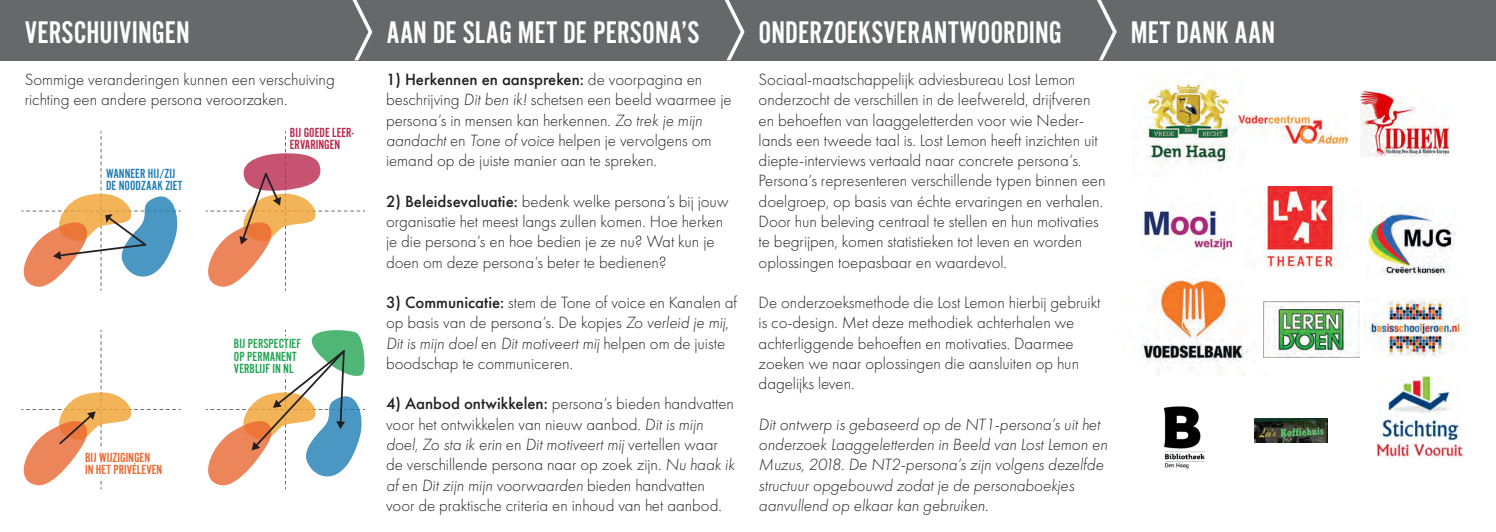
<style>
.page{position:relative;width:1496px;height:532px;background:#fff}
.page>*{position:absolute;margin:0;border:0;box-sizing:border-box;transform-origin:0 0}
.t1{font:32.5px "Alternate Got No 2 D";color:#fff}
.t2{font:300 16.88px/20.2px "Futura PT";color:#231f20}
.t3{font:italic 300 16.88px/20.2px "Futura PT";color:#231f20}
.t4{font:13.75px/12.5px "Alternate Got No 2 D";color:#23a454}
.t5{font:13.75px/12.5px "Alternate Got No 2 D";color:#e96731}
.t6{font:13.75px/12.5px "Alternate Got No 2 D";color:#1e7db6}
.t7{font:13.75px/12.5px "Alternate Got No 2 D";color:#b9284f}
.s1{font-weight:500}
.s2{font-style:italic}
</style>
<div class="page">
<div style="left:0;top:0;width:1495px;height:60px;background:#66696a"></div>
<svg style="left:725px;top:0;width:19px;height:60px"></svg>
<svg style="left:1097px;top:0;width:19px;height:60px"></svg>
<svg style="left:352px;top:0;width:20px;height:60px"></svg>
<svg style="left:21px;top:131px;width:160px;height:160px"></svg>
<svg style="left:21px;top:330px;width:160px;height:159px"></svg>
<svg style="left:206px;top:131px;width:159px;height:160px"></svg>
<svg style="left:206px;top:330px;width:159px;height:159px"></svg>
<div style="left:280px;top:336px;width:11px;height:42px;background:#fff"></div>
<img style="left:1140px;top:278px;width:131px;height:97px">
<img style="left:1263px;top:186px;width:75px;height:81px">
<img style="left:1367px;top:209px;width:89px;height:65px">
<img style="left:1141px;top:82px;width:94px;height:86px">
<img style="left:1364px;top:298px;width:100px;height:58px">
<img style="left:1254px;top:418px;width:72px;height:24px">
<img style="left:1262px;top:302px;width:97px;height:55px">
<img style="left:1238px;top:115px;width:109px;height:28px">
<img style="left:1360px;top:90px;width:89px;height:67px">
<img style="left:1143px;top:209px;width:92px;height:44px">
<img style="left:1163px;top:406px;width:42px;height:63px">
<img style="left:1376px;top:375px;width:86px;height:82px">
<h1 class="t1" style="left:25px;top:15px;width:166px">VERSCHUIVINGEN</h1>
<p class="t2" style="left:25px;top:69px;width:311px">Sommige veranderingen kunnen een verschuiving richting een andere persona veroorzaken.</p>
<p class="t6" style="left:106px;top:167px;width:78px">WANNEER HIJ/ZIJ<br>DE NOODZAAK ZIET</p>
<p class="t7" style="left:290px;top:126px;width:65px">BIJ GOEDE LEER-<br>ERVARINGEN</p>
<p class="t5" style="left:85px;top:451px;width:79px">BIJ WIJZIGINGEN<br>IN HET PRIVÉLEVEN</p>
<p class="t4" style="left:234px;top:338px;width:69px">BIJ PERSPECTIEF<br>OP PERMANENT<br>VERBLIJF IN NL</p>
<h1 class="t1" style="left:386px;top:15px;width:314px">AAN DE SLAG MET DE PERSONA’S</h1>
<h1 class="t1" style="left:758px;top:15px;width:304px">ONDERZOEKSVERANTWOORDING</h1>
<h1 class="t1" style="left:1130px;top:15px;width:146px">MET DANK AAN</h1>
<p class="t2" style="left:386px;top:69px;width:347px"><span class="s1">1) Herkennen en aanspreken:</span> de voorpagina en beschrijving <span class="s2">Dit ben ik!</span> schetsen een beeld waarmee je persona’s in mensen kan herkennen. <span class="s2">Zo trek je mijn aandacht</span> en <span class="s2">Tone of voice</span> helpen je vervolgens om iemand op de juiste manier aan te spreken.</p>
<p class="t2" style="left:386px;top:191px;width:344px"><span class="s1">2) Beleidsevaluatie:</span> bedenk welke persona’s bij jouw organisatie het meest langs zullen komen. Hoe herken je die persona’s en hoe bedien je ze nu? Wat kun je doen om deze persona’s beter te bedienen?</p>
<p class="t2" style="left:386px;top:292px;width:352px"><span class="s1">3) Communicatie:</span> stem de Tone of voice en Kanalen af op basis van de persona’s. De kopjes <span class="s2">Zo verleid je mij</span>, <span class="s2">Dit is mijn doel</span> en <span class="s2">Dit motiveert mij</span> helpen om de juiste boodschap te communiceren.</p>
<p class="t2" style="left:386px;top:393px;width:350px"><span class="s1">4) Aanbod ontwikkelen:</span> persona’s bieden handvatten voor het ontwikkelen van nieuw aanbod. <span class="s2">Dit is mijn doel</span>, <span class="s2">Zo sta ik erin</span> en <span class="s2">Dit motiveert mij</span> vertellen waar de verschillende persona naar op zoek zijn. <span class="s2">Nu haak ik af</span> en <span class="s2">Dit zijn mijn voorwaarden</span> bieden handvatten voor de praktische criteria en inhoud van het aanbod.</p>
<p class="t2" style="left:758px;top:69px;width:348px">Sociaal-maatschappelijk adviesbureau Lost Lemon onderzocht de verschillen in de leefwereld, drijfveren en behoeften van laaggeletterden voor wie Neder&shy;lands een tweede taal is. Lost Lemon heeft inzichten uit diepte-interviews vertaald naar concrete persona’s.<br>Persona’s representeren verschillende typen binnen een doelgroep, op basis van échte ervaringen en verhalen.<br>Door hun beleving centraal te stellen en hun motivaties te begrijpen, komen statistieken tot leven en worden oplossingen toepasbaar en waardevol.</p>
<p class="t2" style="left:758px;top:292px;width:343px">De onderzoeksmethode die Lost Lemon hierbij gebruikt is co-design. Met deze methodiek achterhalen we achterliggende behoeften en motivaties. Daarmee zoeken we naar oplossingen die aansluiten op hun dagelijks leven.</p>
<p class="t3" style="left:758px;top:414px;width:350px">Dit ontwerp is gebaseerd op de NT1-persona’s uit het onderzoek Laaggeletterden in Beeld van Lost Lemon en Muzus, 2018. De NT2-persona’s zijn volgens dezelfde structuur opgebouwd zodat je de personaboekjes aanvullend op elkaar kan gebruiken.</p>
</div>
